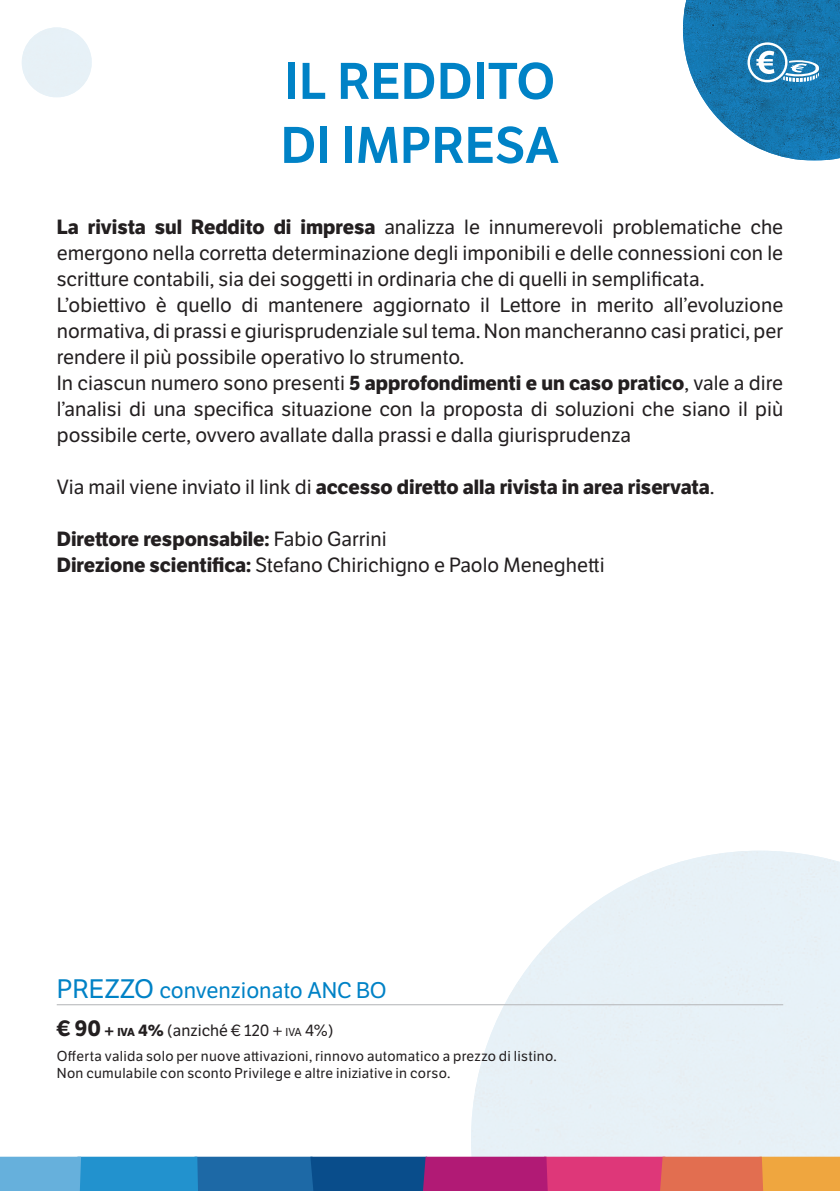
<style>
.page{position:relative;width:840px;height:1191px;background:#fff}
.page>*{position:absolute;margin:0;border:0;box-sizing:border-box;transform-origin:0 0}
.t1{font:600 50px "LFT Etica";color:#0082c6}
.t2{font:22px "LFT Etica";color:#0082c6}
.t3{font:20px/26px "LFT Etica";color:#231f20;text-align:justify}
.t4{font:700 20px "LFT Etica";color:#231f20}
.t5{font:16px "LFT Etica";color:#231f20}
.t6{font:14px "LFT Etica";letter-spacing:.02em;color:#231f20}
.s1{font-weight:700}
.s2{font-weight:400}
.s3{font-size:26px}
.s4{font-weight:700;font-size:22px}
.s5{font-weight:700;font-size:11.2px}
.s6{font-size:11.2px}
.s7{font-style:inherit}
</style>
<div class="page">
<svg style="left:0;top:1156px;width:839px;height:35px;background:#7f688e"></svg>
<svg style="left:682px;top:0;width:157px;height:161px"></svg>
<hr style="left:57px;top:1004px;width:725px;height:1px;background:#bcbdc0">
<p class="t1" style="left:284px;top:51px;width:272px">IL REDDITO</p>
<p class="t1" style="left:280px;top:115px;width:280px">DI IMPRESA</p>
<p class="t3" style="left:57px;top:215px;width:727px"><span class="s1">La rivista sul Reddito di impresa</span> analizza le innumerevoli problematiche che emergono nella corretta determinazione degli imponibili e delle connessioni con le scritture contabili, sia dei soggetti in ordinaria che di quelli in semplificata.</p>
<p class="t3" style="left:57px;top:293px;width:727px">L’obiettivo è quello di mantenere aggiornato il Lettore in merito all’evoluzione normativa, di prassi e giurisprudenziale sul tema. Non mancheranno casi pratici, per rendere il più possibile operativo lo strumento.</p>
<p class="t3" style="left:57px;top:371px;width:727px">In ciascun numero sono presenti <span class="s1">5 approfondimenti e un caso pratico</span>, vale a dire l’analisi di una specifica situazione con la proposta di soluzioni che siano il più possibile certe, ovvero avallate dalla prassi e dalla giurisprudenza</p>
<p class="t4" style="left:57px;top:475px;width:659px"><span class="s2">Via mail viene inviato il link di</span> accesso diretto alla rivista in area riservata<span class="s2">.</span></p>
<p class="t4" style="left:57px;top:527px;width:331px">Direttore responsabile: <span class="s2">Fabio Garrini</span></p>
<p class="t3" style="left:57px;top:553px;width:549px"><span class="s1">Direzione scientifica:</span> Stefano Chirichigno e Paolo Meneghetti</p>
<p class="t2" style="left:57px;top:976px;width:331px"><span class="s3">PREZZO</span> convenzionato ANC BO</p>
<p class="t5" style="left:57px;top:1021px;width:278px"><span class="s4">€ 90</span> <span class="s1">+</span> <span class="s5">iva</span> <span class="s1">4%</span> (anziché € 120 + <span class="s6">iva</span> <span class="s7">4%</span>)</p>
<p class="t6" style="left:57px;top:1047px;width:501px">Offerta valida solo per nuove attivazioni, rinnovo automatico a prezzo di listino.</p>
<p class="t6" style="left:57px;top:1064px;width:395px">Non cumulabile con sconto Privilege e altre iniziative in corso.</p>
</div>
